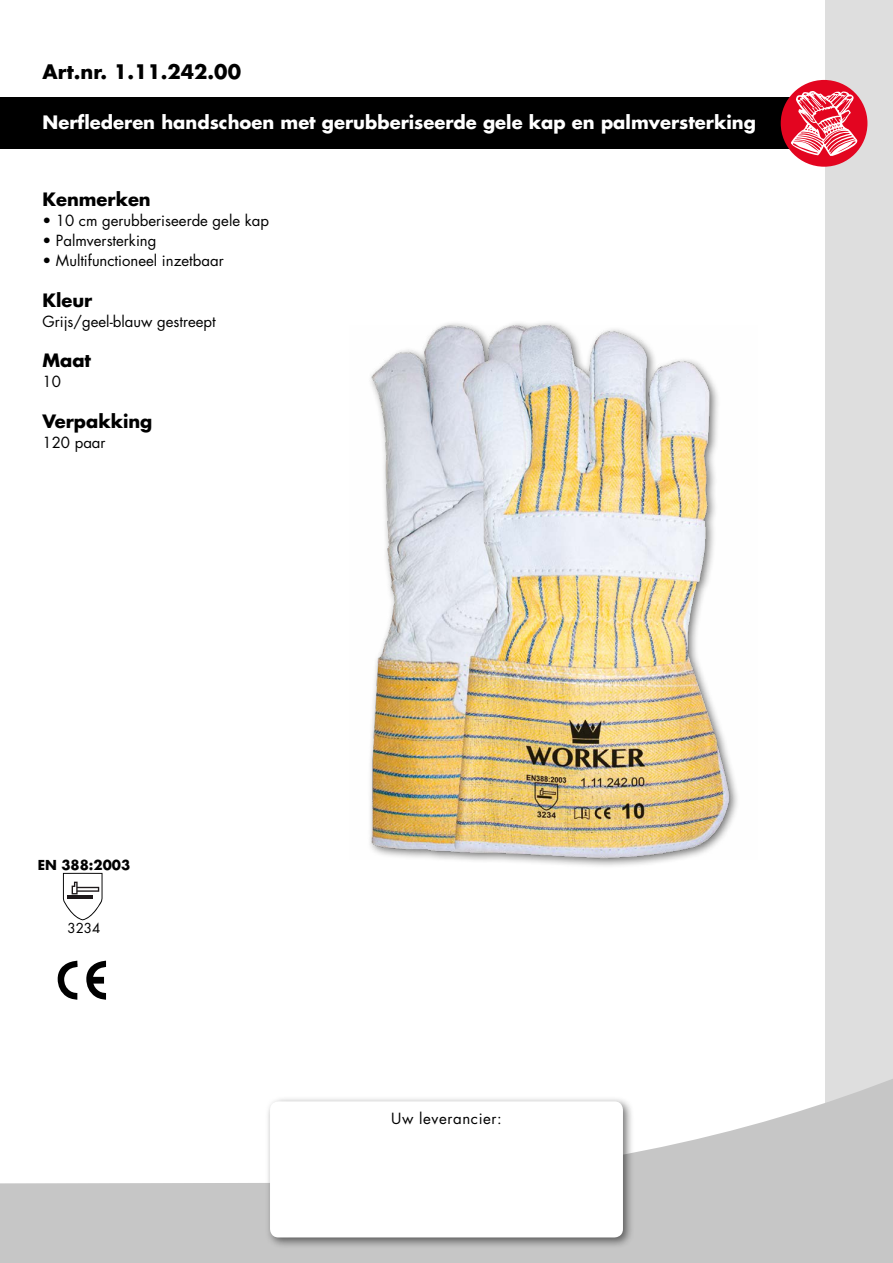
<style>
.page{position:relative;width:893px;height:1263px;background:#fff}
.page>*{position:absolute;margin:0;border:0;box-sizing:border-box;transform-origin:0 0}
.t1{font:700 19.5px "Futura";color:#000}
.t2{font:700 18px "Futura";color:#fff}
.t3{font:700 18px "Futura";color:#000}
.t4{font:15px "Futura";color:#000}
.t5{font:15px "Futura";letter-spacing:.04em;color:#000}
.t6{font:700 13.35px "Futura";color:#000}
.t7{font:13.35px "Futura";color:#000}
</style>
<div class="page">
<div style="left:825px;top:0;width:68px;height:1263px;background:#dedede"></div>
<div style="left:0;top:98px;width:825px;height:51px;background:#000"></div>
<svg style="left:0;top:1079px;width:893px;height:184px;fill:#c6c6c6"></svg>
<div style="left:264px;top:1096px;width:371px;height:153px;background:#000;opacity:.55"></div>
<div style="left:270px;top:1101px;width:353px;height:136px;background:#fff;border-radius:9px"></div>
<div style="left:781px;top:80px;width:86px;height:87px;background:#e30520;border-radius:50%"></div>
<svg style="left:790px;top:90px;width:68px;height:66px"></svg>
<div style="left:367px;top:320px;width:373px;height:549px;background:#000;opacity:.55"></div>
<img style="left:367px;top:325px;width:373px;height:534px">
<svg style="left:58px;top:961px;width:19px;height:39px"></svg>
<svg style="left:86px;top:961px;width:20px;height:39px"></svg>
<svg style="left:63px;top:873px;width:40px;height:47px"></svg>
<h1 class="t1" style="left:43px;top:59px;width:200px">Art.nr. 1.11.242.00</h1>
<p class="t2" style="left:43px;top:110px;width:715px">Nerflederen handschoen met gerubberiseerde gele kap en palmversterking</p>
<p class="t3" style="left:43px;top:186px;width:110px">Kenmerken</p>
<p class="t4" style="left:43px;top:210px;width:228px">• 10 cm gerubberiseerde gele kap</p>
<p class="t4" style="left:43px;top:230px;width:115px">• Palmversterking</p>
<p class="t4" style="left:43px;top:250px;width:183px">• Multifunctioneel inzetbaar</p>
<p class="t3" style="left:43px;top:287px;width:51px">Kleur</p>
<p class="t4" style="left:43px;top:311px;width:175px">Grijs/geel-blauw gestreept</p>
<p class="t3" style="left:43px;top:348px;width:50px">Maat</p>
<p class="t4" style="left:43px;top:371px;width:20px">10</p>
<p class="t3" style="left:43px;top:408px;width:111px">Verpakking</p>
<p class="t4" style="left:43px;top:432px;width:65px">120 paar</p>
<p class="t6" style="left:38px;top:856px;width:94px">EN 388:2003</p>
<p class="t7" style="left:67px;top:919px;width:34px">3234</p>
<p class="t5" style="left:391px;top:1108px;width:112px">Uw leverancier:</p>
</div>
